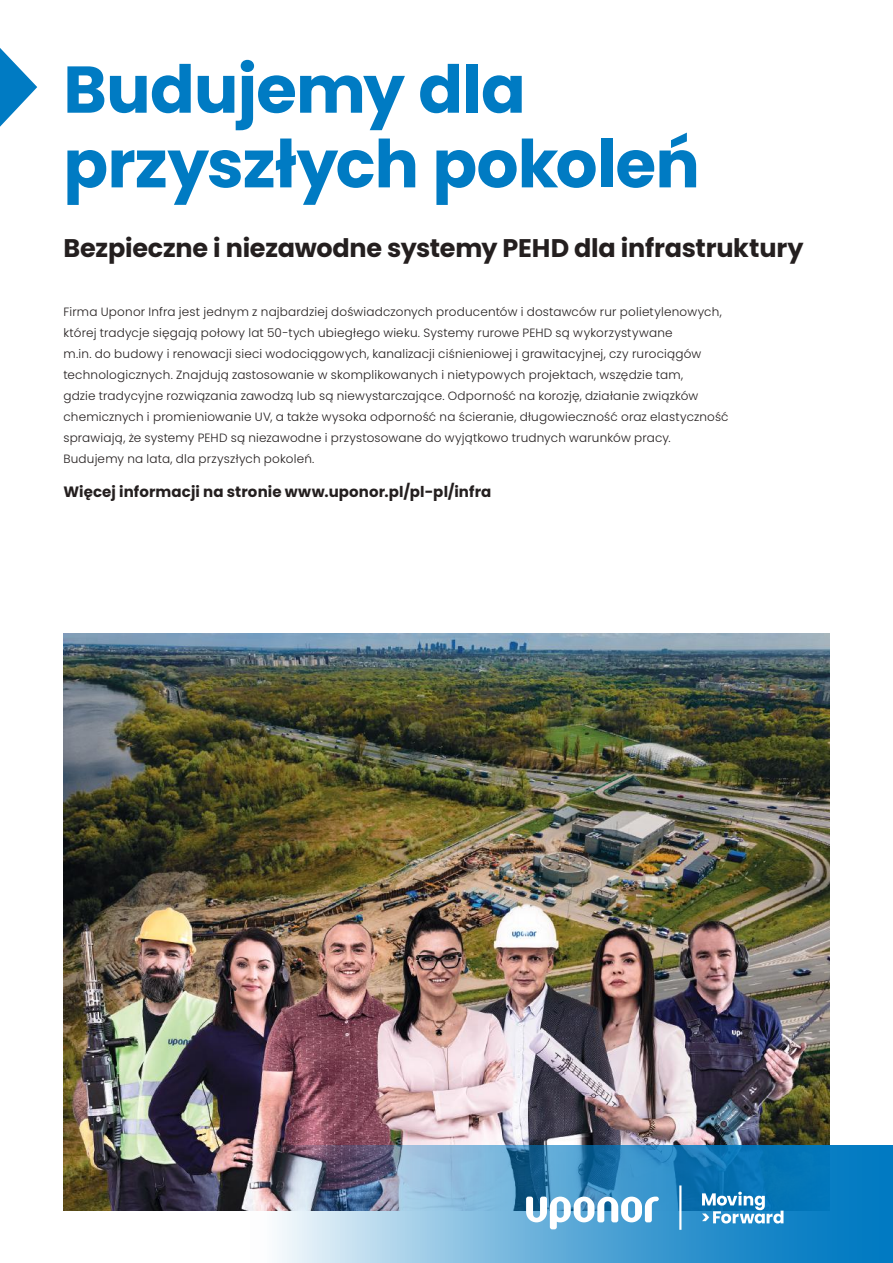
<style>
.page{position:relative;width:893px;height:1263px;background:#fff}
.page>*{position:absolute;margin:0;border:0;box-sizing:border-box;transform-origin:0 0}
.t1{font:700 66px/74.7px "Poppins";letter-spacing:-.015em;color:#007bc3}
.t2{font:700 25.5px "Poppins";letter-spacing:-.01em;color:#241f1f}
.t3{font:700 15px "Poppins";letter-spacing:.01em;color:#241f1f}
.t4{font:300 12px/21px "Poppins";letter-spacing:.015em;color:#241f1f}
</style>
<div class="page">
<img style="left:63px;top:634px;width:766px;height:577px">
<svg style="left:250px;top:1145px;width:643px;height:118px;background:#589ac5"></svg>
<svg style="left:526px;top:1196px;width:133px;height:33px"></svg>
<div style="left:679px;top:1185px;width:2px;height:45px;border:1px solid #fff"></div>
<svg style="left:702px;top:1192px;width:81px;height:31px"></svg>
<svg style="left:0;top:48px;width:37px;height:79px"></svg>
<h1 class="t1" style="left:63px;top:53px;width:638px">Budujemy dla przyszłych pokoleń</h1>
<h2 class="t2" style="left:63px;top:233px;width:742px">Bezpieczne i niezawodne systemy PEHD dla infrastruktury</h2>
<p class="t4" style="left:63px;top:301px;width:667px">Firma Uponor Infra jest jednym z najbardziej doświadczonych producentów i dostawców rur polietylenowych, której tradycje sięgają połowy lat 50-tych ubiegłego wieku. Systemy rurowe PEHD są wykorzystywane<br>m.in. do budowy i renowacji sieci wodociągowych, kanalizacji ciśnieniowej i grawitacyjnej, czy rurociągów technologicznych. Znajdują zastosowanie w skomplikowanych i nietypowych projektach, wszędzie tam,<br>gdzie tradycyjne rozwiązania zawodzą lub są niewystarczające. Odporność na korozję, działanie związków chemicznych i promieniowanie UV, a także wysoka odporność na ścieranie, długowieczność oraz elastyczność sprawiają, że systemy PEHD są niezawodne i przystosowane do wyjątkowo trudnych warunków pracy.<br>Budujemy na lata, dla przyszłych pokoleń.</p>
<p class="t3" style="left:63px;top:483px;width:429px">Więcej informacji na stronie www.uponor.pl/pl-pl/infra</p>
</div>
